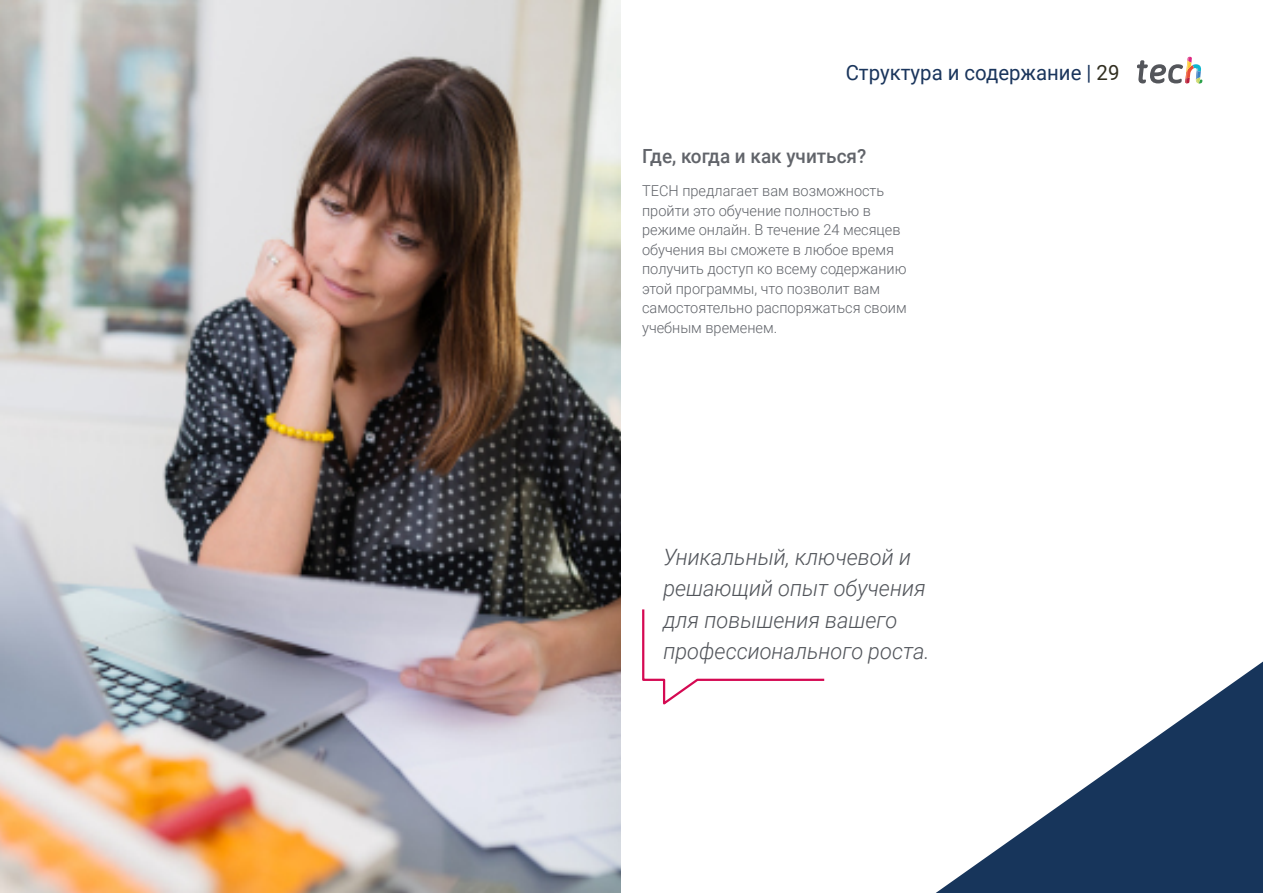
<style>
.page{position:relative;width:1263px;height:893px;background:#fff}
.page>*{position:absolute;margin:0;border:0;box-sizing:border-box;transform-origin:0 0}
.t1{font:italic 300 22.5px/31.5px "Roboto";color:#52555b}
.t2{font:21px "Roboto";color:#1a355c}
.t3{font:500 19.5px "Roboto";color:#61646a}
.t4{font:300 15px/19.5px "Roboto";color:#61646a}
.s1{color:#312e20}
</style>
<div class="page">
<img style="left:0;top:0;width:621px;height:893px">
<svg style="left:1137px;top:57px;width:65px;height:27px"></svg>
<svg style="left:936px;top:661px;width:327px;height:232px"></svg>
<svg style="left:642px;top:609px;width:183px;height:96px"></svg>
<h2 class="t2" style="left:846px;top:57px;width:275px">Структура и содержание | <span class="s1">29</span></h2>
<h3 class="t3" style="left:642px;top:143px;width:226px">Где, когда и как учиться?</h3>
<p class="t4" style="left:642px;top:181px;width:266px">TECH предлагает вам возможность пройти это обучение полностью в режиме онлайн. В течение 24 месяцев обучения вы сможете в любое время получить доступ ко всему содержанию этой программы, что позволит вам самостоятельно распоряжаться своим учебным временем.</p>
<h1 class="t1" style="left:663px;top:540px;width:268px">Уникальный, ключевой и решающий опыт обучения для повышения вашего профессионального роста.</h1>
</div>
